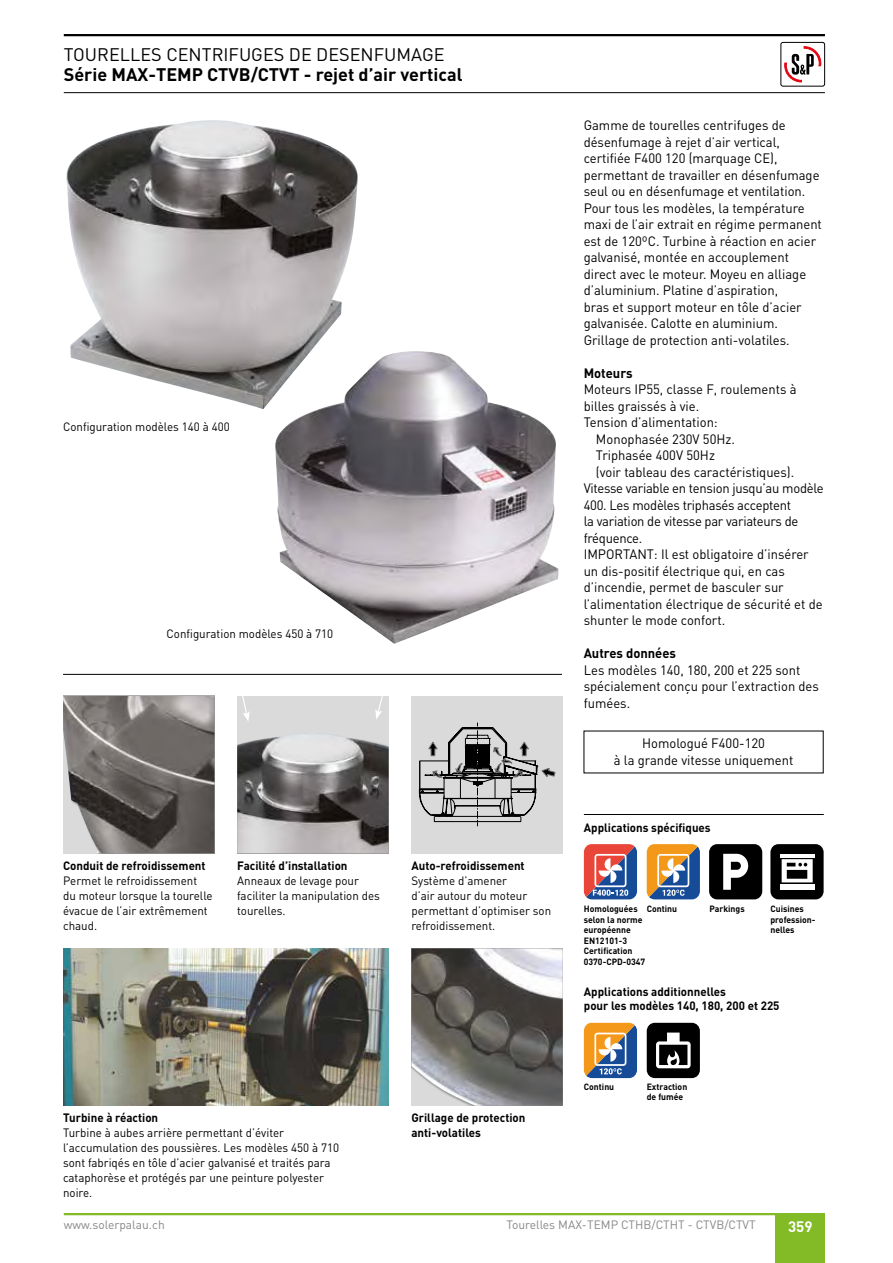
<style>
.page{position:relative;width:893px;height:1263px;background:#fff}
.page>*{position:absolute;margin:0;border:0;box-sizing:border-box;transform-origin:0 0}
.t1{font:700 18px "DIN";color:#000}
.t2{font:18px "DIN";color:#000}
.t3{font:700 15px "DIN";color:#fff}
.t4{font:13.5px/16.5px "DIN";color:#000;scale:.96 1}
.t5{font:13.5px "DIN";letter-spacing:-.02em;color:#000;scale:.96 1}
.t6{font:700 13.5px "DIN";color:#000;scale:.96 1}
.t7{font:12px/15px "DIN";color:#000;scale:.96 1}
.t8{font:700 12px/15px "DIN";color:#000;scale:.96 1}
.t9{font:12px "DIN";color:#878787}
.t10{font:700 9px/10.5px "DIN";color:#000;scale:.96 1}
</style>
<div class="page">
<hr style="left:64px;top:34px;width:761px;height:2px;background:#000">
<hr style="left:64px;top:92px;width:761px;height:1px;background:#000">
<svg style="left:784px;top:47px;width:37px;height:36px"></svg>
<div style="left:781px;top:42px;width:44px;height:44px;border:1px solid #000;border-radius:2px"></div>
<hr style="left:64px;top:1213px;width:761px;height:2px;background:#83bb26">
<img style="left:66px;top:120px;width:292px;height:289px">
<img style="left:275px;top:351px;width:284px;height:293px">
<img style="left:63px;top:696px;width:151px;height:157px">
<img style="left:63px;top:948px;width:326px;height:158px">
<svg style="left:411px;top:696px;width:152px;height:157px;background:#bebebe"></svg>
<img style="left:411px;top:948px;width:152px;height:158px">
<hr style="left:63px;top:674px;width:499px;height:1px;background:#000">
<svg style="left:237px;top:696px;width:152px;height:157px;background:#9b9999"></svg>
<div style="left:709px;top:844px;width:53px;height:55px;background:#000;border-radius:8px"></div>
<svg style="left:723px;top:854px;width:25px;height:36px"></svg>
<hr style="left:584px;top:814px;width:240px;height:1px;background:#000">
<div style="left:770px;top:844px;width:54px;height:55px;background:#000;border-radius:8px"></div>
<hr style="left:780px;top:854px;width:34px;height:3px;background:#fff">
<svg style="left:782px;top:859px;width:31px;height:23px"></svg>
<div style="left:780px;top:884px;width:34px;height:6px;background:#fff"></div>
<svg style="left:584px;top:844px;width:53px;height:55px;background:#9d6d85"></svg>
<svg style="left:647px;top:844px;width:53px;height:55px;background:#9d8d77"></svg>
<svg style="left:584px;top:1023px;width:53px;height:55px;background:#9d8c77"></svg>
<div style="left:647px;top:1023px;width:53px;height:55px;background:#000;border-radius:8px"></div>
<svg style="left:656px;top:1032px;width:35px;height:36px"></svg>
<div style="left:776px;top:1214px;width:49px;height:49px;background:#83bb26"></div>
<h1 class="t2" style="left:64px;top:43px;width:382px">TOURELLES CENTRIFUGES DE DESENFUMAGE</h1>
<h1 class="t1" style="left:64px;top:62px;width:400px">Série MAX-TEMP CTVB/CTVT - rejet d’air vertical</h1>
<p class="t7" style="left:63px;top:419px;width:175px">Configuration modèles 140 à 400</p>
<p class="t7" style="left:167px;top:626px;width:175px">Configuration modèles 450 à 710</p>
<p class="t8" style="left:63px;top:858px;width:150px">Conduit de refroidissement</p>
<p class="t7" style="left:63px;top:873px;width:157px">Permet le refroidissement du moteur lorsque la tourelle évacue de l’air extrêmement chaud.</p>
<p class="t8" style="left:237px;top:858px;width:116px">Facilité d’installation</p>
<p class="t7" style="left:237px;top:873px;width:150px">Anneaux de levage pour faciliter la manipulation des tourelles.</p>
<p class="t8" style="left:411px;top:858px;width:119px">Auto-refroidissement</p>
<p class="t7" style="left:411px;top:873px;width:147px">Système d’amener<br>d’air autour du moteur permettant d’optimiser son refroidissement.</p>
<p class="t8" style="left:63px;top:1110px;width:101px">Turbine à réaction</p>
<p class="t7" style="left:63px;top:1125px;width:289px">Turbine à aubes arrière permettant d’éviter l’accumulation des poussières. Les modèles 450 à 710 sont fabriqés en tôle d’acier galvanisé et traités para cataphorèse et protégés par une peinture polyester noire.</p>
<p class="t8" style="left:411px;top:1110px;width:120px">Grillage de protection anti-volatiles</p>
<p class="t4" style="left:584px;top:117px;width:250px">Gamme de tourelles centrifuges de désenfumage à rejet d’air vertical, certifiée F400 120 (marquage CE), permettant de travailler en désenfumage seul ou en désenfumage et ventilation.<br>Pour tous les modèles, la température maxi de l’air extrait en régime permanent est de 120ºC. Turbine à réaction en acier galvanisé, montée en accouplement direct avec le moteur. Moyeu en alliage d’aluminium. Platine d’aspiration,<br>bras et support moteur en tôle d’acier galvanisée. Calotte en aluminium.<br>Grillage de protection anti-volatiles.</p>
<p class="t6" style="left:584px;top:364px;width:52px">Moteurs</p>
<p class="t4" style="left:584px;top:381px;width:223px">Moteurs IP55, classe F, roulements à</p>
<p class="t4" style="left:584px;top:397px;width:122px">billes graissés à vie.</p>
<p class="t4" style="left:584px;top:414px;width:141px">Tension d’alimentation:</p>
<p class="t4" style="left:596px;top:430px;width:146px">Monophasée 230V 50Hz.</p>
<p class="t4" style="left:596px;top:447px;width:125px">Triphasée 400V 50Hz</p>
<p class="t4" style="left:596px;top:463px;width:208px">(voir tableau des caractéristiques).</p>
<p class="t5" style="left:584px;top:480px;width:251px">Vitesse variable en tension jusqu’au modèle</p>
<p class="t5" style="left:584px;top:496px;width:218px">400. Les modèles triphasés acceptent</p>
<p class="t5" style="left:584px;top:513px;width:225px">la variation de vitesse par variateurs de</p>
<p class="t5" style="left:584px;top:529px;width:63px">fréquence.</p>
<p class="t4" style="left:584px;top:546px;width:236px">IMPORTANT: Il est obligatoire d’insérer</p>
<p class="t4" style="left:584px;top:562px;width:211px">un dis-positif électrique qui, en cas</p>
<p class="t4" style="left:584px;top:579px;width:210px">d’incendie, permet de basculer sur</p>
<p class="t4" style="left:584px;top:595px;width:250px">l’alimentation électrique de sécurité et de</p>
<p class="t4" style="left:584px;top:612px;width:149px">shunter le mode confort.</p>
<p class="t6" style="left:584px;top:644px;width:98px">Autres données</p>
<p class="t4" style="left:584px;top:661px;width:247px">Les modèles 140, 180, 200 et 225 sont spécialement conçu pour l’extraction des fumées.</p>
<p class="t4" style="left:614px;top:735px;width:189px;text-align:center">Homologué F400-120<br>à la grande vitesse uniquement</p>
<p class="t8" style="left:584px;top:820px;width:134px">Applications spécifiques</p>
<p class="t10" style="left:584px;top:903px;width:99px">Homologuées Continu selon la norme européenne<br>EN12101-3<br>Certification<br>0370-CPD-0347</p>
<p class="t8" style="left:584px;top:983px;width:205px;line-height:14.4px">Applications additionnelles<br>pour les modèles 140, 180, 200 et 225</p>
<p class="t10" style="left:709px;top:903px;width:38px">Parkings</p>
<p class="t10" style="left:770px;top:903px;width:49px">Cuisines profession&shy;nelles</p>
<p class="t10" style="left:584px;top:1081px;width:33px">Continu</p>
<p class="t10" style="left:647px;top:1081px;width:44px">Extraction de fumée</p>
<p class="t9" style="left:506px;top:1217px;width:251px">Tourelles MAX-TEMP CTHB/CTHT - CTVB/CTVT</p>
<p class="t9" style="left:64px;top:1217px;width:102px">www.solerpalau.ch</p>
<p class="t3" style="left:788px;top:1216px;width:26px">359</p>
</div>
